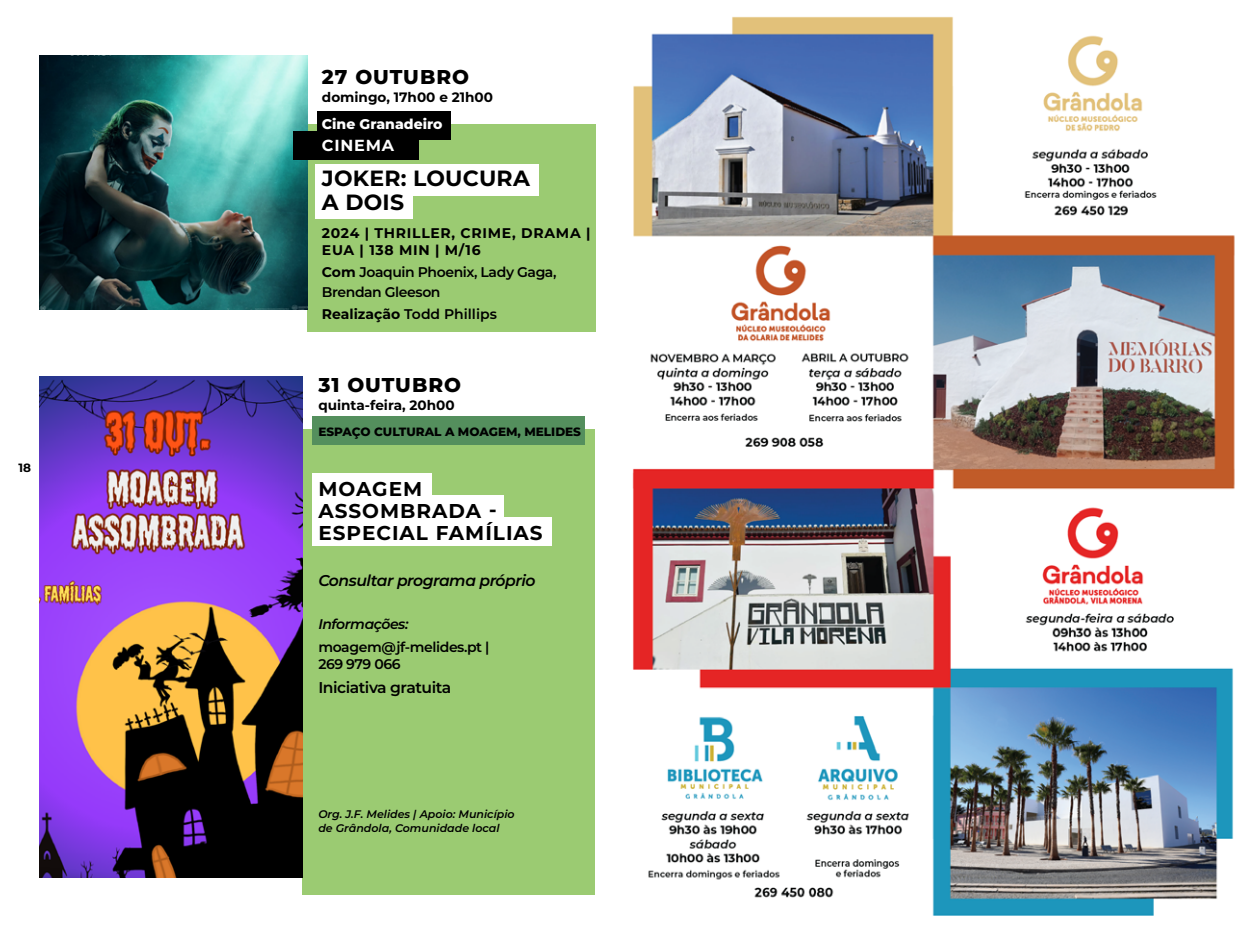
<style>
.page{position:relative;width:1248px;height:936px;background:#fff}
.page>*{position:absolute;margin:0;border:0;box-sizing:border-box;transform-origin:0 0}
.t1{font:700 22px/24px "Montserrat";letter-spacing:.01em;color:#000}
.t2{font:700 20px/22px "Montserrat";letter-spacing:.05em;color:#000}
.t3{font:800 20px "Montserrat";letter-spacing:.05em;color:#000}
.t4{font:700 16px "Montserrat";letter-spacing:.05em;color:#fff}
.t5{font:italic 600 15.6px "Montserrat";letter-spacing:-.03em;color:#000}
.t6{font:600 15.6px "Montserrat";letter-spacing:-.03em;color:#000}
.t7{font:600 14px/20px "Montserrat";letter-spacing:-.03em;color:#000}
.t8{font:700 14px/16.8px "Montserrat";letter-spacing:.05em;color:#000}
.t9{font:600 14px "Montserrat";color:#000}
.t10{font:800 14px "Montserrat";color:#fff}
.t11{font:italic 600 14px "Montserrat";letter-spacing:-.03em;color:#000}
.t12{font:700 13.6px "Montserrat";color:#000}
.t13{font:700 13.6px "Montserrat";color:#000101}
.t14{font:800 12px "Montserrat";color:#000101}
.t15{font:700 12px "Montserrat";color:#000}
.t16{font:italic 600 11px/14px "Montserrat";color:#000}
.s1{font-weight:700}
</style>
<div class="page">
<div style="left:307px;top:124px;width:288px;height:208px;background:#9bcb72"></div>
<div style="left:317px;top:112px;width:133px;height:28px;background:#000"></div>
<img style="left:40px;top:56px;width:267px;height:253px">
<div style="left:293px;top:131px;width:125px;height:28px;background:#000"></div>
<svg style="left:315px;top:164px;width:223px;height:55px"></svg>
<div style="left:302px;top:429px;width:293px;height:466px;background:#9bcb72"></div>
<div style="left:312px;top:417px;width:272px;height:28px;background:#548f5d"></div>
<svg style="left:312px;top:473px;width:239px;height:73px"></svg>
<img style="left:632px;top:16px;width:603px;height:900px">
<img style="left:40px;top:377px;width:262px;height:499px">
<p class="t15" style="left:19px;top:458px;width:14px">18</p>
<h2 class="t3" style="left:322px;top:62px;width:149px">27 OUTUBRO</h2>
<p class="t12" style="left:322px;top:87px;width:173px">domingo, 17h00 e 21h00</p>
<p class="t10" style="left:322px;top:114px;width:122px">Cine Granadeiro</p>
<p class="t4" style="left:322px;top:134px;width:74px">CINEMA</p>
<h1 class="t1" style="left:322px;top:165px;width:209px">JOKER: LOUCURA<br>A DOIS</h1>
<p class="t8" style="left:322px;top:224px;width:270px">2024 | THRILLER, CRIME, DRAMA |<br>EUA | 138 MIN | M/16</p>
<p class="t7" style="left:322px;top:262px;width:236px"><span class="s1">Com</span> Joaquin Phoenix, Lady Gaga,<br>Brendan Gleeson</p>
<p class="t9" style="left:322px;top:304px;width:176px"><span class="s1">Realização</span> Todd Phillips</p>
<h2 class="t3" style="left:318px;top:370px;width:144px">31 OUTUBRO</h2>
<p class="t13" style="left:318px;top:395px;width:138px">quinta-feira, 20h00</p>
<p class="t14" style="left:318px;top:422px;width:264px">ESPAÇO CULTURAL A MOAGEM, MELIDES</p>
<h2 class="t2" style="left:318px;top:476px;width:226px">MOAGEM<br>ASSOMBRADA -<br>ESPECIAL FAMÍLIAS</h2>
<p class="t5" style="left:318px;top:569px;width:219px">Consultar programa próprio</p>
<p class="t11" style="left:318px;top:614px;width:92px">Informações:</p>
<p class="t7" style="left:318px;top:637px;width:173px;line-height:16.8px">moagem@jf-melides.pt |<br>269 979 066</p>
<p class="t6" style="left:318px;top:676px;width:134px">Iniciativa gratuita</p>
<p class="t16" style="left:318px;top:807px;width:198px">Org. J.F. Melides | Apoio: Município de Grândola, Comunidade local</p>
</div>
